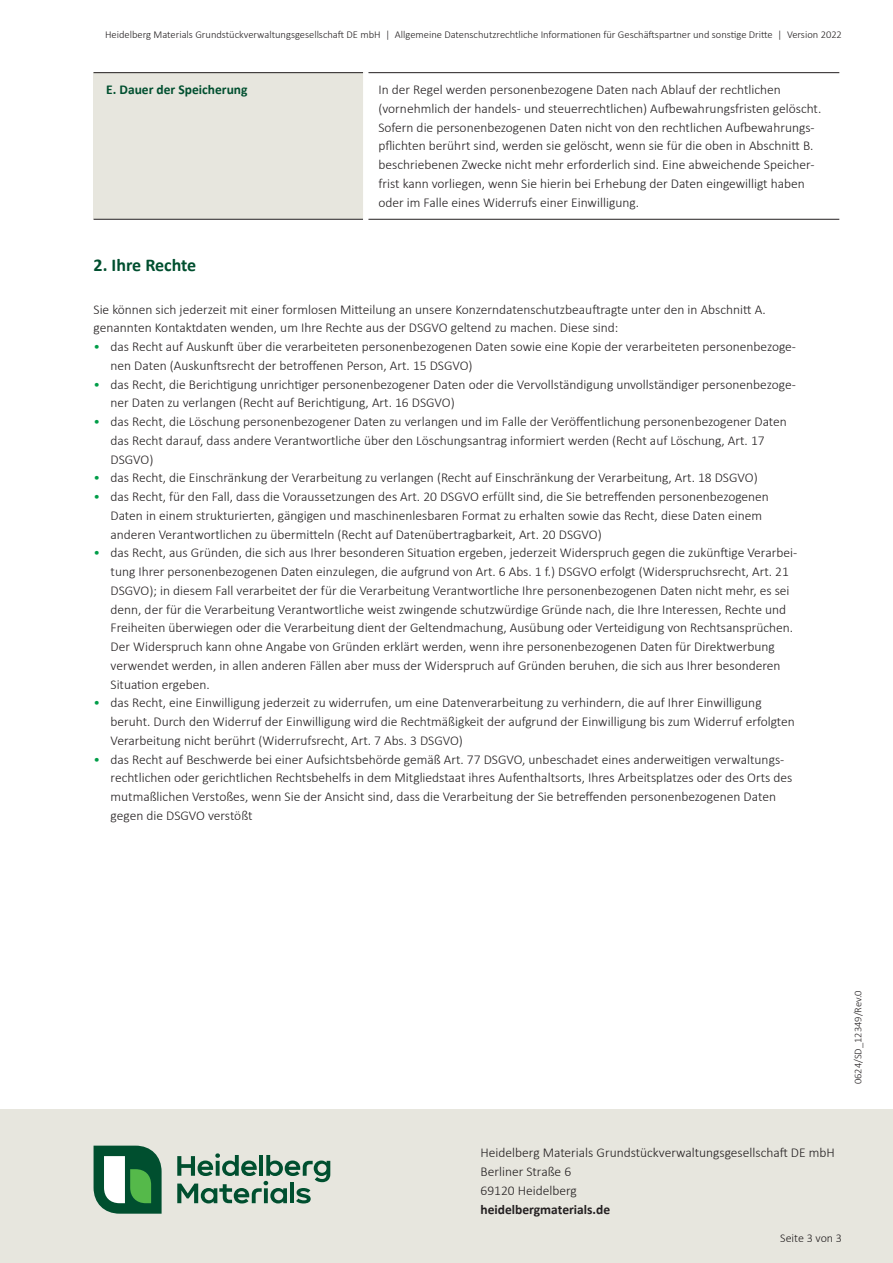
<style>
.page{position:relative;width:893px;height:1263px;background:#fff}
.page>*{position:absolute;margin:0;border:0;box-sizing:border-box;transform-origin:0 0}
.t1{font:700 18px "Calibri";letter-spacing:-.005em;color:#004f2f}
.t2{font:300 13.5px/18.8px "Calibri";color:#231f20}
.t3{font:700 13.5px "Calibri";color:#231f20}
.t4{font:700 13.5px "Calibri";color:#004f2f}
.t5{font:300 12px "Calibri";color:#231f20}
.t6{font:300 10.5px "Calibri";color:#231f20}
.s1{color:#009d48}
</style>
<div class="page">
<div style="left:0;top:1110px;width:893px;height:153px;background:#e7e6de"></div>
<div style="left:94px;top:73px;width:272px;height:146px;background:#e7e6de"></div>
<hr style="left:94px;top:72px;width:269px;height:1px;background:#231f20">
<hr style="left:368px;top:72px;width:471px;height:1px;background:#231f20">
<hr style="left:94px;top:219px;width:269px;height:1px;background:#231f20">
<hr style="left:368px;top:219px;width:471px;height:1px;background:#231f20">
<div style="left:363px;top:72px;width:5px;height:148px;background:#fff"></div>
<svg style="left:94px;top:1145px;width:68px;height:69px;background:#4f8b69"></svg>
<svg style="left:177px;top:1153px;width:153px;height:50px"></svg>
<p class="t6" style="left:105px;top:28px;width:738px">Heidelberg Materials Grundstückverwaltungsgesellschaft DE mbH | Allgemeine Datenschutzrechtliche Informationen für Geschäftspartner und sonstige Dritte | Version 2022</p>
<p class="t4" style="left:106px;top:80px;width:143px">E. Dauer der Speicherung</p>
<p class="t2" style="left:378px;top:80px;width:444px">In der Regel werden personenbezogene Daten nach Ablauf der rechtlichen (vornehmlich der handels- und steuerrechtlichen) Aufbewahrungsfristen gelöscht.<br>Sofern die personenbezogenen Daten nicht von den rechtlichen Aufbewahrungs&shy;pflichten berührt sind, werden sie gelöscht, wenn sie für die oben in Abschnitt B. beschriebenen Zwecke nicht mehr erforderlich sind. Eine abweichende Speicher&shy;frist kann vorliegen, wenn Sie hierin bei Erhebung der Daten eingewilligt haben oder im Falle eines Widerrufs einer Einwilligung.</p>
<h1 class="t1" style="left:94px;top:252px;width:104px">2. Ihre Rechte</h1>
<p class="t2" style="left:94px;top:300px;width:674px">Sie können sich jederzeit mit einer formlosen Mitteilung an unsere Konzerndatenschutzbeauftragte unter den in Abschnitt A. genannten Kontaktdaten wenden, um Ihre Rechte aus der DSGVO geltend zu machen. Diese sind:</p>
<p class="t2" style="left:111px;top:337px;width:687px;text-indent:-17px"><span class="s1">•</span> das Recht auf Auskunft über die verarbeiteten personenbezogenen Daten sowie eine Kopie der verarbeiteten personenbezoge&shy;nen Daten (Auskunftsrecht der betroffenen Person, Art. 15 DSGVO)</p>
<p class="t2" style="left:111px;top:375px;width:687px;text-indent:-17px"><span class="s1">•</span> das Recht, die Berichtigung unrichtiger personenbezogener Daten oder die Vervollständigung unvollständiger personenbezoge&shy;ner Daten zu verlangen (Recht auf Berichtigung, Art. 16 DSGVO)</p>
<p class="t2" style="left:111px;top:412px;width:678px;text-indent:-17px"><span class="s1">•</span> das Recht, die Löschung personenbezogener Daten zu verlangen und im Falle der Veröffentlichung personenbezogener Daten das Recht darauf, dass andere Verantwortliche über den Löschungsantrag informiert werden (Recht auf Löschung, Art. 17<br>DSGVO)</p>
<p class="t2" style="left:94px;top:468px;width:666px"><span class="s1">•</span> das Recht, die Einschränkung der Verarbeitung zu verlangen (Recht auf Einschränkung der Verarbeitung, Art. 18 DSGVO)</p>
<p class="t2" style="left:111px;top:487px;width:660px;text-indent:-17px"><span class="s1">•</span> das Recht, für den Fall, dass die Voraussetzungen des Art. 20 DSGVO erfüllt sind, die Sie betreffenden personenbezogenen<br>Daten in einem strukturierten, gängigen und maschinenlesbaren Format zu erhalten sowie das Recht, diese Daten einem anderen Verantwortlichen zu übermitteln (Recht auf Datenübertragbarkeit, Art. 20 DSGVO)</p>
<p class="t2" style="left:111px;top:543px;width:688px;text-indent:-17px"><span class="s1">•</span> das Recht, aus Gründen, die sich aus Ihrer besonderen Situation ergeben, jederzeit Widerspruch gegen die zukünftige Verarbei&shy;tung Ihrer personenbezogenen Daten einzulegen, die aufgrund von Art. 6 Abs. 1 f.) DSGVO erfolgt (Widerspruchsrecht, Art. 21<br>DSGVO); in diesem Fall verarbeitet der für die Verarbeitung Verantwortliche Ihre personenbezogenen Daten nicht mehr, es sei denn, der für die Verarbeitung Verantwortliche weist zwingende schutzwürdige Gründe nach, die Ihre Interessen, Rechte und Freiheiten überwiegen oder die Verarbeitung dient der Geltendmachung, Ausübung oder Verteidigung von Rechtsansprüchen.<br>Der Widerspruch kann ohne Angabe von Gründen erklärt werden, wenn ihre personenbezogenen Daten für Direktwerbung verwendet werden, in allen anderen Fällen aber muss der Widerspruch auf Gründen beruhen, die sich aus Ihrer besonderen Situation ergeben.</p>
<p class="t2" style="left:111px;top:693px;width:686px;text-indent:-17px"><span class="s1">•</span> das Recht, eine Einwilligung jederzeit zu widerrufen, um eine Datenverarbeitung zu verhindern, die auf Ihrer Einwilligung beruht. Durch den Widerruf der Einwilligung wird die Rechtmäßigkeit der aufgrund der Einwilligung bis zum Widerruf erfolgten<br>Verarbeitung nicht berührt (Widerrufsrecht, Art. 7 Abs. 3 DSGVO)</p>
<p class="t2" style="left:111px;top:750px;width:683px;text-indent:-17px"><span class="s1">•</span> das Recht auf Beschwerde bei einer Aufsichtsbehörde gemäß Art. 77 DSGVO, unbeschadet eines anderweitigen verwaltungs&shy;rechtlichen oder gerichtlichen Rechtsbehelfs in dem Mitgliedstaat ihres Aufenthaltsorts, Ihres Arbeitsplatzes oder des Orts des mutmaßlichen Verstoßes, wenn Sie der Ansicht sind, dass die Verarbeitung der Sie betreffenden personenbezogenen Daten gegen die DSGVO verstößt</p>
<p class="t6" style="left:851px;top:1084px;width:95px;rotate:-90deg">0624/SD_12349/Rev.0</p>
<p class="t2" style="left:480px;top:1143px;width:356px">Heidelberg Materials Grundstückverwaltungsgesellschaft DE mbH<br>Berliner Straße 6<br>69120 Heidelberg</p>
<p class="t3" style="left:480px;top:1200px;width:131px">heidelbergmaterials.de</p>
<p class="t5" style="left:780px;top:1230px;width:63px">Seite 3 von 3</p>
</div>
